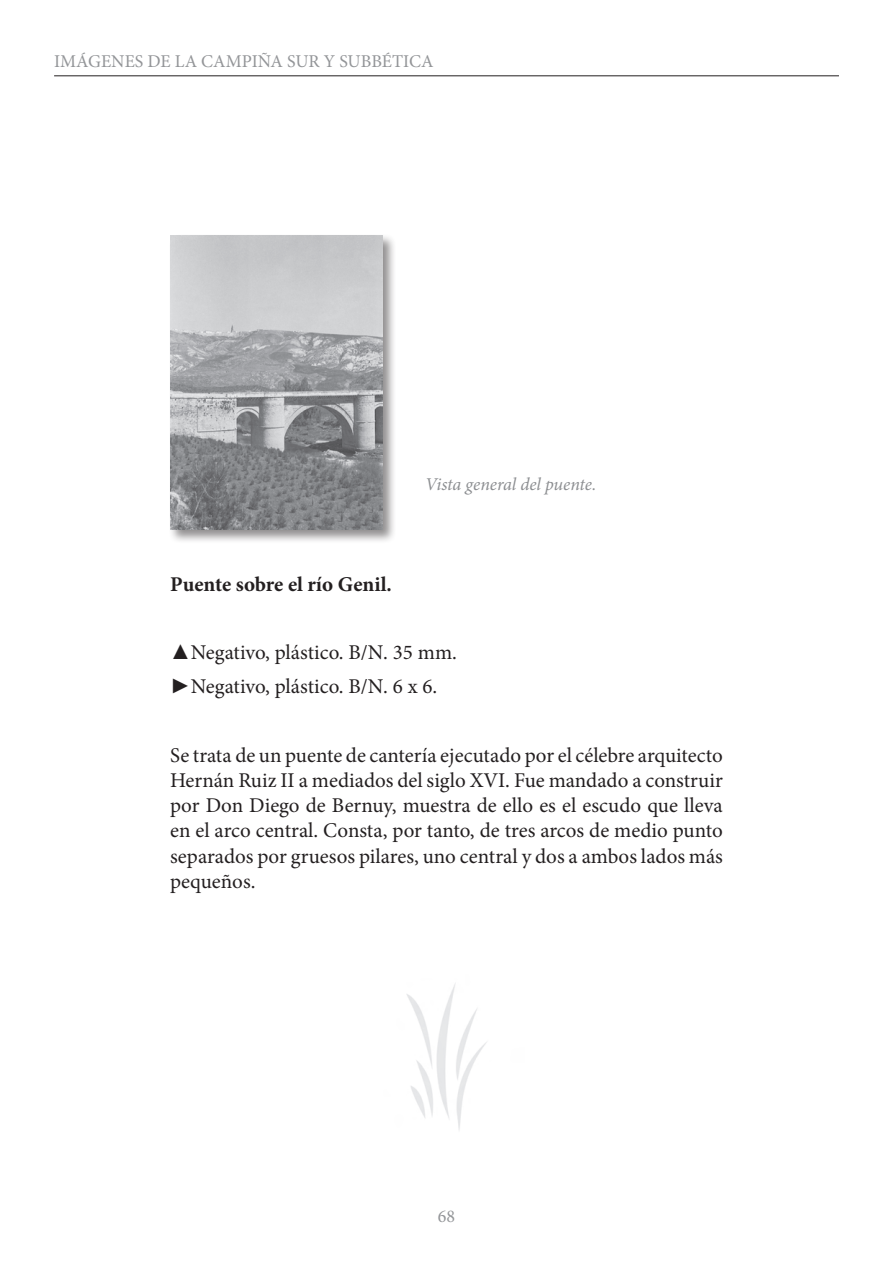
<style>
.page{position:relative;width:893px;height:1263px;background:#fff}
.page>*{position:absolute;margin:0;border:0;box-sizing:border-box;transform-origin:0 0}
.Normal_copy2{font:21px/25.2px "Minion Pro";color:#231f20;text-align:justify}
.Normal_copy2-2{font:700 21px "Minion Pro";color:#231f20}
.t1{font:18px "Minion Pro";color:#939598}
.Paragraph_Style_1{font:italic 18px "Minion Pro";letter-spacing:-.01em;color:#8c8e91}
.s1{font-family:"Times New Roman"}
</style>
<div class="page">
<hr style="left:54px;top:75px;width:785px;height:1px;background:#231f20">
<div style="left:168px;top:233px;width:236px;height:317px;background:#231f20;opacity:.5"></div>
<img style="left:170px;top:235px;width:213px;height:294px">
<img style="left:406px;top:983px;width:81px;height:147px">
<p class="t1" style="left:54px;top:49px;width:381px">IMÁGENES DE LA CAMPIÑA SUR Y SUBBÉTICA</p>
<p class="Normal_copy2-2" style="left:170px;top:569px;width:223px">Puente sobre el río Genil.</p>
<p class="Paragraph_Style_1" style="left:425px;top:472px;width:173px">Vista general del puente.</p>
<p class="Normal_copy2" style="left:170px;top:640px;width:288px"><span class="s1">▲</span>Negativo, plástico. B/N. 35 mm.</p>
<p class="Normal_copy2" style="left:170px;top:674px;width:269px"><span class="s1">►</span>Negativo, plástico. B/N. 6 x 6.</p>
<p class="Normal_copy2" style="left:170px;top:743px;width:554px">Se trata de un puente de cantería ejecutado por el célebre arquitecto Hernán Ruiz II a mediados del siglo XVI. Fue mandado a construir por Don Diego de Bernuy, muestra de ello es el escudo que lleva en el arco central. Consta, por tanto, de tres arcos de medio punto separados por gruesos pilares, uno central y dos a ambos lados más pequeños.</p>
<p class="t1" style="left:438px;top:1204px;width:19px">68</p>
</div>
